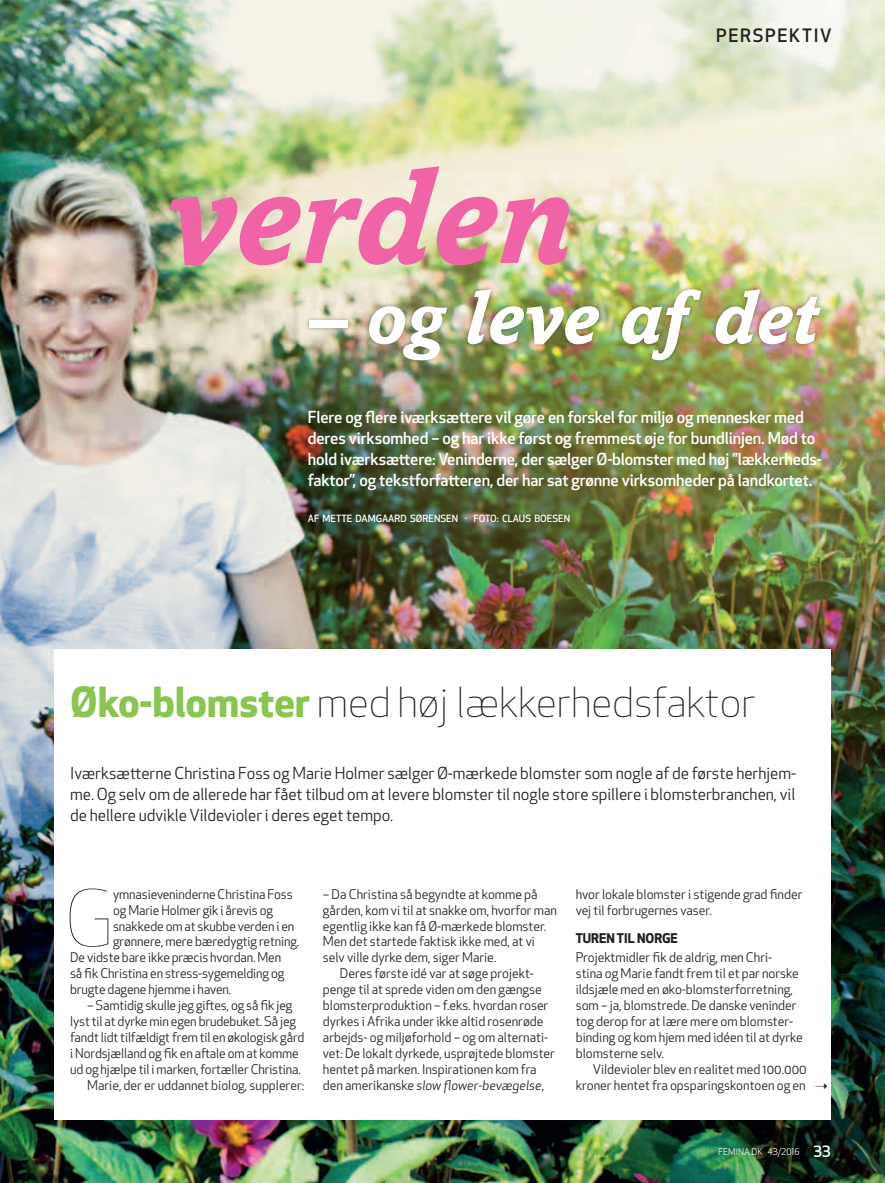
<style>
.page{position:relative;width:885px;height:1183px;background:#fff}
.page>*{position:absolute;margin:0;border:0;box-sizing:border-box;transform-origin:0 0}
.t1{font:italic 700 135px "Amasis MT Std";color:#f063a6}
.t2{font:100 76.65px "Apex New";color:#231f20}
.t3{font:italic 700 75px "Amasis MT Std";color:#fff}
.t4{font:300 40.5px "Apex New";color:#231f20}
.t5{font:500 18px "Apex New";letter-spacing:.09em;color:#231f20}
.t6{font:500 16.2px/21px "Apex New";letter-spacing:-.01em;color:#fff}
.t7{font:16.2px/21px "Apex New";color:#231f20;text-align:justify}
.t8{font:13.05px/15.9px "Apex New";color:#231f20}
.t9{font:700 13.05px "Apex New";color:#231f20}
.t10{font:italic 12.9px "Apex New";color:#231f20}
.t11{font:500 9.75px "Apex New";color:#fff}
.t12{font:9px "Apex New";color:#fff}
.s1{font-weight:700;color:#89c650}
.s2{font-style:normal;font-size:13.05px}
.s3{font-weight:500;font-size:15px}
</style>
<div class="page">
<img style="left:0;top:0;width:884px;height:1182px">
<div style="left:54px;top:648px;width:776px;height:470px;background:#fff"></div>
<div style="left:305px;top:285px;width:520px;height:79px;background:#231f20;opacity:.44"></div>
<h3 class="t5" style="left:716px;top:24px;width:117px">PERSPEKTIV</h3>
<h1 class="t1" style="left:163px;top:136px;width:409px">verden</h1>
<h3 class="t3" style="left:307px;top:272px;width:511px">– og leve af det</h3>
<p class="t6" style="left:308px;top:406px;width:515px">Flere og flere iværksættere vil gøre en forskel for miljø og mennesker med deres virksomhed – og har ikke først og fremmest øje for bundlinjen. Mød to hold iværksættere: Veninderne, der sælger Ø-blomster med høj ”lækkerheds&shy;faktor”, og tekstforfatteren, der har sat grønne virksomheder på landkortet.</p>
<p class="t11" style="left:308px;top:511px;width:264px">AF METTE DAMGAARD SØRENSEN · FOTO: CLAUS BOESEN</p>
<h3 class="t4" style="left:70px;top:676px;width:687px"><span class="s1">Øko-blomster</span> med høj lækkerhedsfaktor</h3>
<p class="t7" style="left:70px;top:762px;width:727px">Iværksætterne Christina Foss og Marie Holmer sælger Ø-mærkede blomster som nogle af de første herhjem&shy;me. Og selv om de allerede har fået tilbud om at levere blomster til nogle store spillere i blomsterbranchen, vil de hellere udvikle Vildevioler i deres eget tempo.</p>
<h2 class="t2" style="left:66px;top:871px;width:49px">G</h2>
<p class="t8" style="left:113px;top:885px;width:181px">ymnasieveninderne Christina Foss</p>
<p class="t8" style="left:113px;top:901px;width:161px">og Marie Holmer gik i årevis og</p>
<p class="t8" style="left:113px;top:917px;width:183px">snakkede om at skubbe verden i en</p>
<p class="t8" style="left:113px;top:933px;width:188px">grønnere, mere bæredygtig retning.</p>
<p class="t8" style="left:70px;top:949px;width:212px">De vidste bare ikke præcis hvordan. Men</p>
<p class="t8" style="left:70px;top:965px;width:216px">så fik Christina en stress-sygemelding og</p>
<p class="t8" style="left:70px;top:981px;width:163px">brugte dagene hjemme i haven.</p>
<p class="t8" style="left:87px;top:997px;width:207px">– Samtidig skulle jeg giftes, og så fik jeg</p>
<p class="t8" style="left:70px;top:1012px;width:227px">lyst til at dyrke min egen brudebuket. Så jeg</p>
<p class="t8" style="left:70px;top:1028px;width:236px">fandt lidt tilfældigt frem til en økologisk gård</p>
<p class="t8" style="left:70px;top:1044px;width:230px">i Nordsjælland og fik en aftale om at komme</p>
<p class="t8" style="left:70px;top:1060px;width:232px">ud og hjælpe til i marken, fortæller Christina.</p>
<p class="t8" style="left:87px;top:1076px;width:218px">Marie, der er uddannet biolog, supplerer:</p>
<p class="t8" style="left:323px;top:885px;width:216px">– Da Christina så begyndte at komme på</p>
<p class="t8" style="left:323px;top:901px;width:235px">gården, kom vi til at snakke om, hvorfor man</p>
<p class="t8" style="left:323px;top:917px;width:225px">egentlig ikke kan få Ø-mærkede blomster.</p>
<p class="t8" style="left:323px;top:933px;width:213px">Men det startede faktisk ikke med, at vi</p>
<p class="t8" style="left:323px;top:949px;width:175px">selv ville dyrke dem, siger Marie.</p>
<p class="t8" style="left:340px;top:965px;width:195px">Deres første idé var at søge projekt-</p>
<p class="t8" style="left:323px;top:981px;width:220px">penge til at sprede viden om den gængse</p>
<p class="t8" style="left:323px;top:997px;width:227px">blomsterproduktion – f.eks. hvordan roser</p>
<p class="t8" style="left:323px;top:1012px;width:222px">dyrkes i Afrika under ikke altid rosenrøde</p>
<p class="t8" style="left:323px;top:1028px;width:227px">arbejds- og miljøforhold – og om alternati-</p>
<p class="t8" style="left:323px;top:1044px;width:233px">vet: De lokalt dyrkede, usprøjtede blomster</p>
<p class="t8" style="left:323px;top:1060px;width:215px">hentet på marken. Inspirationen kom fra</p>
<p class="t10" style="left:323px;top:1076px;width:223px"><span class="s2">den amerikanske</span> slow flower-bevægelse<span class="s2">,</span></p>
<p class="t8" style="left:575px;top:885px;width:228px">hvor lokale blomster i stigende grad finder vej til forbrugernes vaser.</p>
<p class="t9" style="left:575px;top:928px;width:104px">TUREN TIL NORGE</p>
<p class="t8" style="left:575px;top:949px;width:229px">Projektmidler fik de aldrig, men Chri-<br>stina og Marie fandt frem til et par norske ildsjæle med en øko-blomsterforretning, som – ja, blomstrede. De danske veninder tog derop for at lære mere om blomster&shy;binding og kom hjem med idéen til at dyrke blomsterne selv.</p>
<p class="t8" style="left:575px;top:1060px;width:232px;text-align:right">Vildevioler blev en realitet med 100.000 kroner hentet fra opsparingskontoen og en</p>
<p class="t12" style="left:718px;top:1145px;width:114px">FEMINA.DK 43/2016 <span class="s3">33</span></p>
</div>
